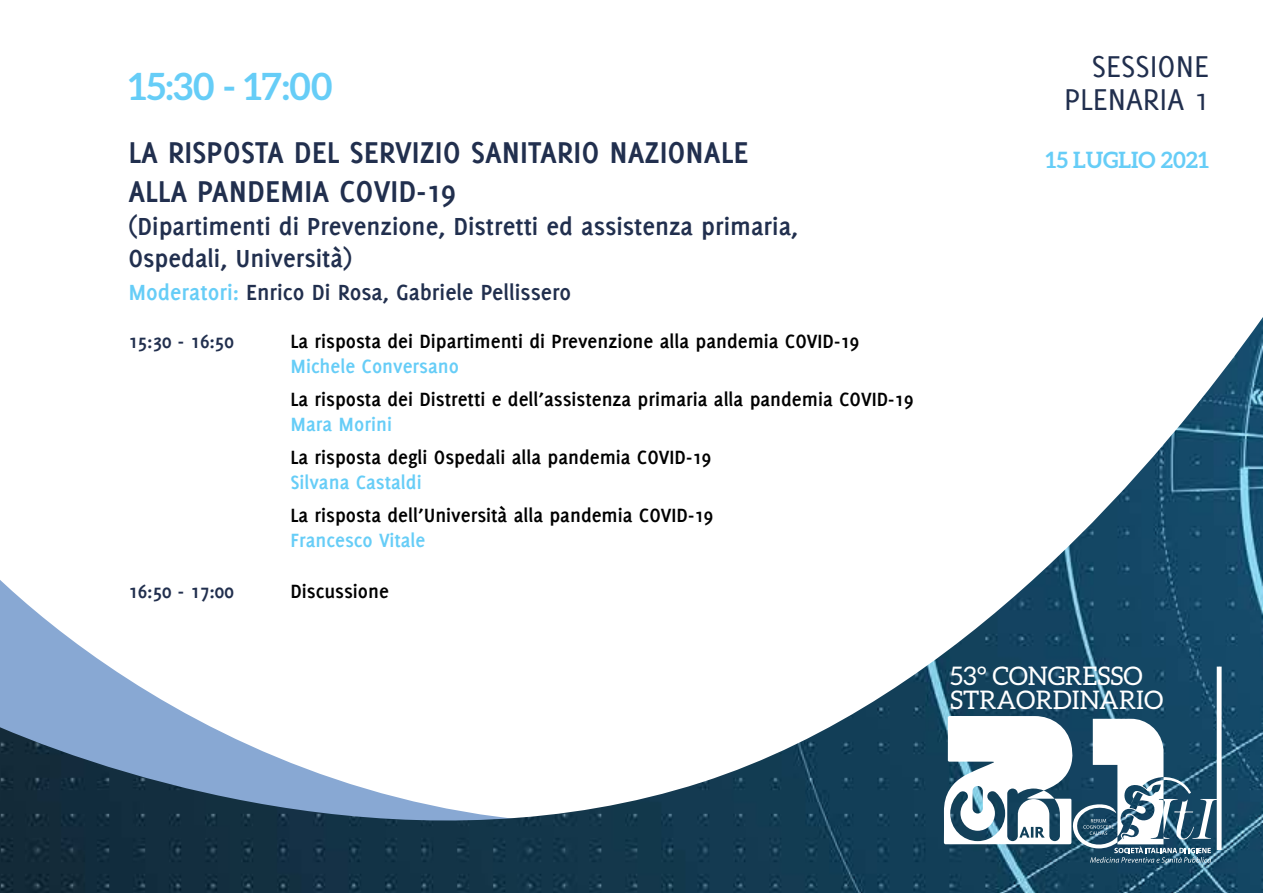
<style>
.page{position:relative;width:1263px;height:893px;background:#fff}
.page>*{position:absolute;margin:0;border:0;box-sizing:border-box;transform-origin:0 0}
.t1{font:700 37.5px "Aleo";color:#66cdf7}
.t2{font:700 33px/39.6px "Delicious";color:#212f4e}
.t3{font:33px/33px "Delicious";color:#212f4e;text-align:right}
.t4{font:700 27px/32.4px "Delicious";color:#212f4e}
.t5{font:25.65px/23.9px "Aleo";color:#fff}
.t6{font:700 24px "Delicious";color:#212f4e}
.t7{font:700 22.5px "Aleo";color:#66cdf7}
.t8{font:700 21px "Delicious";color:#000}
.t9{font:700 21px "Delicious";color:#66cdf7}
.t10{font:700 21px "Delicious";color:#212f4e}
.s1{color:#66cdf7}
</style>
<div class="page">
<img style="left:0;top:317px;width:1263px;height:576px">
<svg style="left:944px;top:716px;width:275px;height:150px"></svg>
<hr style="left:1217px;top:667px;width:4px;height:183px;background:#fff">
<h1 class="t1" style="left:128px;top:65px;width:205px">15:30 - 17:00</h1>
<h2 class="t2" style="left:128px;top:132px;width:621px">LA RISPOSTA DEL SERVIZIO SANITARIO NAZIONALE<br>ALLA PANDEMIA COVID-19</h2>
<p class="t4" style="left:128px;top:209px;width:671px">(Dipartimenti di Prevenzione, Distretti ed assistenza primaria,<br>Ospedali, Università)</p>
<p class="t6" style="left:128px;top:278px;width:444px"><span class="s1">Moderatori:</span> Enrico Di Rosa, Gabriele Pellissero</p>
<p class="t10" style="left:128px;top:329px;width:107px">15:30 - 16:50</p>
<p class="t8" style="left:290px;top:329px;width:570px">La risposta dei Dipartimenti di Prevenzione alla pandemia COVID-19</p>
<p class="t9" style="left:290px;top:354px;width:170px">Michele Conversano</p>
<p class="t8" style="left:290px;top:387px;width:625px">La risposta dei Distretti e dell’assistenza primaria alla pandemia COVID-19</p>
<p class="t9" style="left:290px;top:412px;width:103px">Mara Morini</p>
<p class="t8" style="left:290px;top:445px;width:422px">La risposta degli Ospedali alla pandemia COVID-19</p>
<p class="t9" style="left:290px;top:470px;width:133px">Silvana Castaldi</p>
<p class="t8" style="left:290px;top:503px;width:424px">La risposta dell’Università alla pandemia COVID-19</p>
<p class="t9" style="left:290px;top:528px;width:136px">Francesco Vitale</p>
<p class="t10" style="left:128px;top:579px;width:107px">16:50 - 17:00</p>
<p class="t8" style="left:290px;top:579px;width:100px">Discussione</p>
<h2 class="t3" style="left:1064px;top:49px;width:146px">SESSIONE<br>PLENARIA 1</h2>
<p class="t7" style="left:1045px;top:147px;width:165px">15 LUGLIO 2021</p>
<p class="t5" style="left:950px;top:664px;width:215px">53° CONGRESSO<br>STRAORDINARIO</p>
</div>
